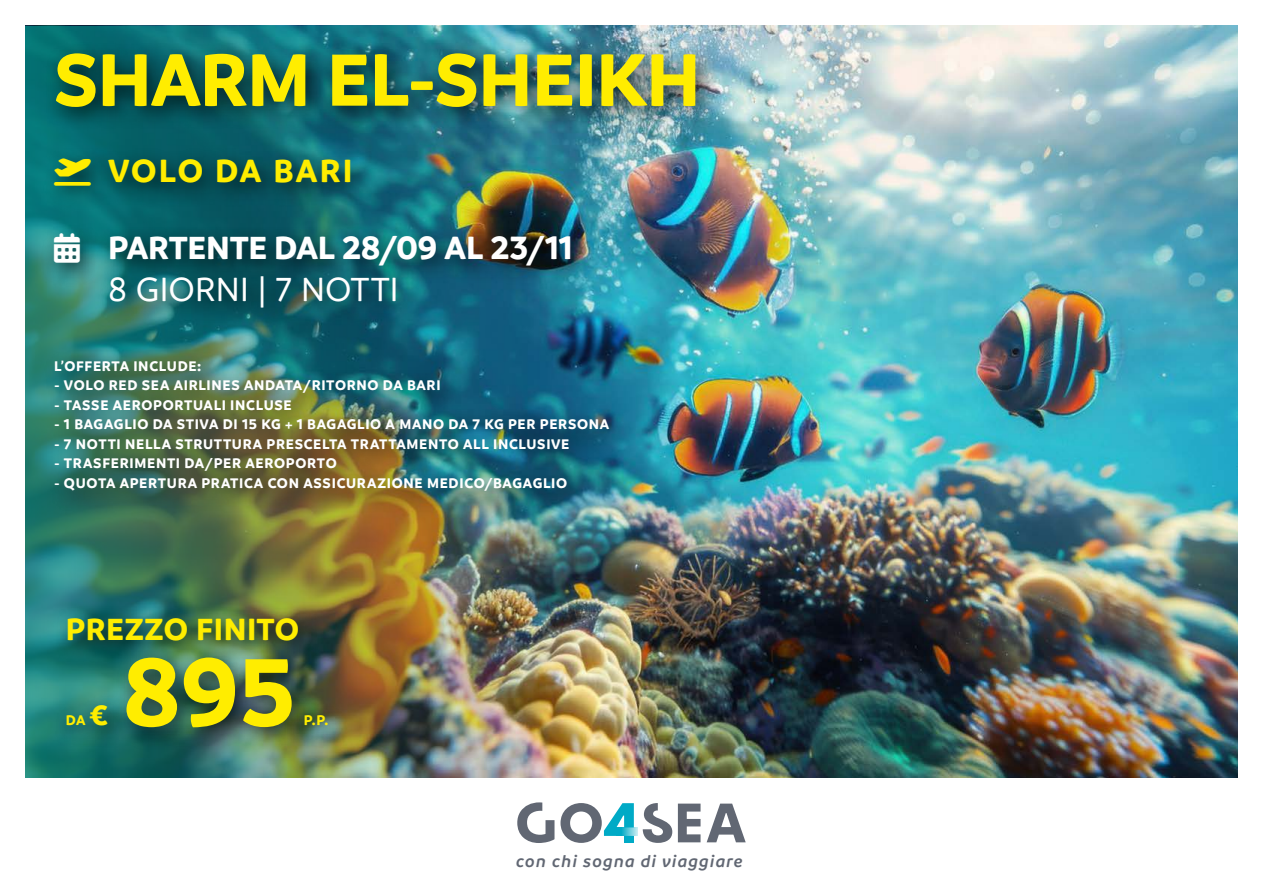
<style>
.page{position:relative;width:1263px;height:893px;background:#fff}
.page>*{position:absolute;margin:0;border:0;box-sizing:border-box;transform-origin:0 0}
.t1{font:700 102px "Branding";color:#ffed00}
.t2{font:700 79.5px "Branding";letter-spacing:-.01em;color:#ffed00}
.t3{font:500 36px "Branding";letter-spacing:-.01em;color:#fff}
.t4{font:700 34.5px "Branding";letter-spacing:-.01em;color:#fff}
.t5{font:700 34.5px "Branding";letter-spacing:.06em;color:#ffed00}
.t6{font:700 33px "Branding";letter-spacing:.015em;color:#ffed00}
.t7{font:italic 600 18px "Branding";letter-spacing:.065em;color:#616773}
.t8{font:700 15px "Branding";letter-spacing:.045em;color:#fff}
.t9{font:700 15px "Branding";color:#ffed00}
.s1{font-size:30px}
</style>
<div class="page">
<img style="left:629px;top:26px;width:609px;height:751px">
<img style="left:25px;top:26px;width:604px;height:751px">
<div style="left:41px;top:40px;width:680px;height:290px;background:#000;opacity:.75"></div>
<div style="left:42px;top:349px;width:590px;height:165px;background:#000;opacity:.75"></div>
<svg style="left:707px;top:804px;width:39px;height:38px"></svg>
<svg style="left:643px;top:803px;width:29px;height:40px"></svg>
<svg style="left:678px;top:804px;width:22px;height:38px"></svg>
<svg style="left:517px;top:802px;width:37px;height:41px"></svg>
<svg style="left:560px;top:803px;width:74px;height:40px"></svg>
<svg style="left:616px;top:827px;width:22px;height:9px"></svg>
<div style="left:54px;top:605px;width:296px;height:146px;background:#000;opacity:.75"></div>
<svg style="left:54px;top:159px;width:37px;height:27px"></svg>
<h2 class="t2" style="left:54px;top:34px;width:648px">SHARM EL-SHEIKH</h2>
<h3 class="t5" style="left:108px;top:151px;width:246px">VOLO DA BARI</h3>
<h3 class="t4" style="left:54px;top:228px;width:520px">▲ PARTENTE DAL 28/09 AL 23/11</h3>
<h3 class="t3" style="left:108px;top:270px;width:292px">8 GIORNI | 7 NOTTI</h3>
<p class="t8" style="left:54px;top:357px;width:149px">L’OFFERTA INCLUDE:</p>
<p class="t8" style="left:54px;top:377px;width:388px">- VOLO RED SEA AIRLINES ANDATA/RITORNO DA BARI</p>
<p class="t8" style="left:54px;top:396px;width:239px">- TASSE AEROPORTUALI INCLUSE</p>
<p class="t8" style="left:54px;top:416px;width:557px">- 1 BAGAGLIO DA STIVA DI 15 KG + 1 BAGAGLIO A MANO DA 7 KG PER PERSONA</p>
<p class="t8" style="left:54px;top:435px;width:517px">- 7 NOTTI NELLA STRUTTURA PRESCELTA TRATTAMENTO ALL INCLUSIVE</p>
<p class="t8" style="left:54px;top:455px;width:284px">- TRASFERIMENTI DA/PER AEROPORTO</p>
<p class="t8" style="left:54px;top:474px;width:515px">- QUOTA APERTURA PRATICA CON ASSICURAZIONE MEDICO/BAGAGLIO</p>
<h3 class="t6" style="left:66px;top:610px;width:235px">PREZZO FINITO</h3>
<p class="t9" style="left:66px;top:712px;width:44px">DA <span class="s1">€</span></p>
<h1 class="t1" style="left:122px;top:633px;width:174px">895</h1>
<p class="t9" style="left:304px;top:712px;width:26px">P.P.</p>
<p class="t7" style="left:516px;top:851px;width:228px">con chi sogna di viaggiare</p>
</div>
